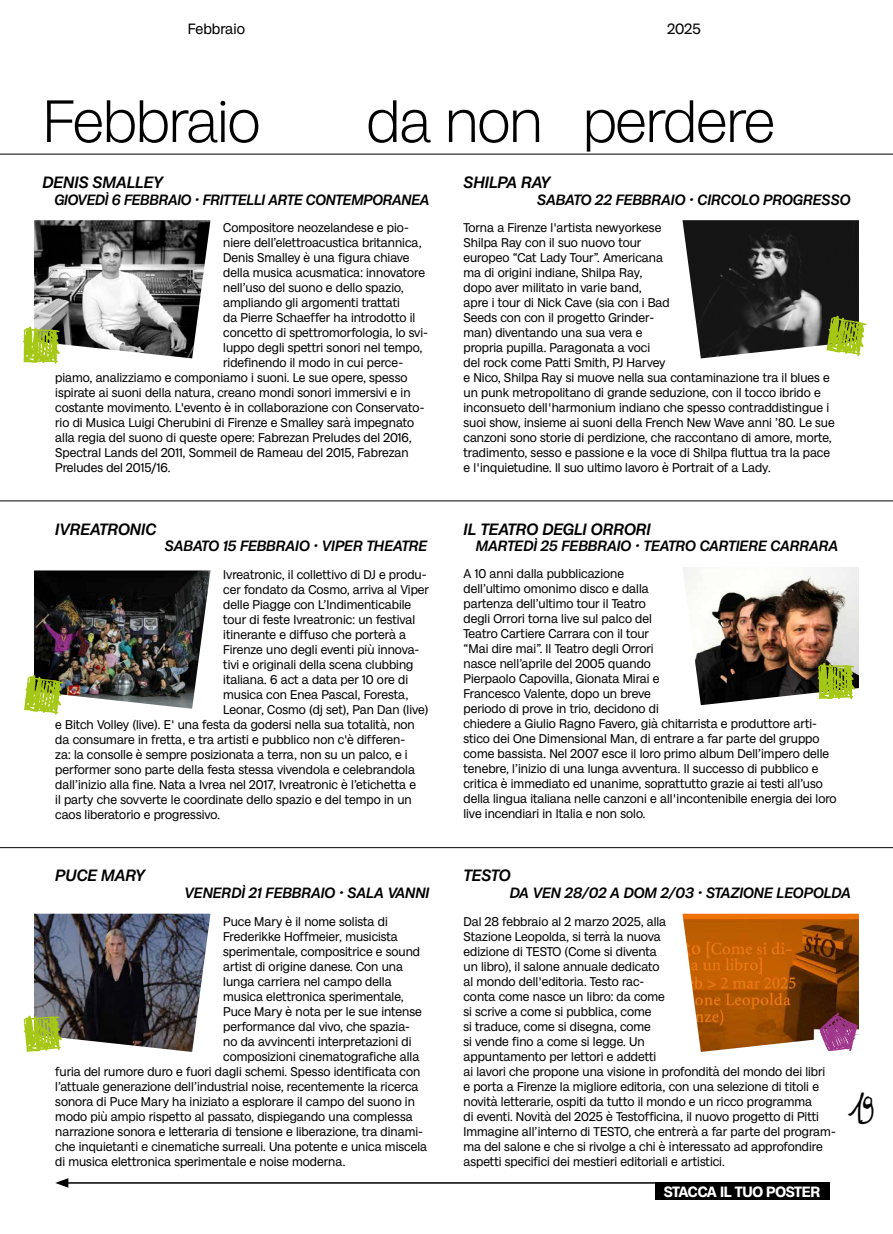
<style>
.page{position:relative;width:893px;height:1234px;background:#fff}
.page>*{position:absolute;margin:0;border:0;box-sizing:border-box;transform-origin:0 0}
.t1{font:300 60px "Milligram";letter-spacing:-.02em;color:#000}
.t2{font:39px "Bonfatto";color:#000}
.t3{font:italic 500 16.5px "Milligram";color:#000}
.t4{font:italic 500 15px "Milligram";letter-spacing:-.005em;color:#000}
.t5{font:700 15px "Milligram";letter-spacing:-.02em;color:#fff}
.t6{font:15px "Milligram";color:#000}
.t7{font:12.75px/15px "Milligram";color:#000}
</style>
<div class="page">
<hr style="left:0;top:154px;width:893px;height:1px;background:#000">
<hr style="left:0;top:500px;width:893px;height:1px;background:#000">
<hr style="left:0;top:847px;width:893px;height:1px;background:#000">
<div style="left:655px;top:1182px;width:174px;height:17px;background:#000"></div>
<hr style="left:66px;top:1181px;width:763px;height:2px;background:#000">
<svg style="left:55px;top:1178px;width:13px;height:9px"></svg>
<img style="left:682px;top:913px;width:177px;height:138px">
<img style="left:683px;top:567px;width:176px;height:138px">
<img style="left:34px;top:913px;width:176px;height:138px">
<img style="left:34px;top:570px;width:176px;height:138px">
<img style="left:34px;top:220px;width:176px;height:138px">
<img style="left:682px;top:220px;width:177px;height:138px">
<svg style="left:819px;top:1012px;width:39px;height:38px"></svg>
<svg style="left:22px;top:326px;width:38px;height:38px"></svg>
<svg style="left:24px;top:674px;width:39px;height:40px;background:#a0b644"></svg>
<svg style="left:23px;top:1015px;width:39px;height:36px"></svg>
<svg style="left:817px;top:662px;width:38px;height:37px"></svg>
<svg style="left:826px;top:315px;width:41px;height:41px"></svg>
<p class="t6" style="left:188px;top:19px;width:59px">Febbraio</p>
<p class="t6" style="left:667px;top:19px;width:35px">2025</p>
<h1 class="t1" style="left:43px;top:82px;width:219px">Febbraio</h1>
<h1 class="t1" style="left:367px;top:82px;width:410px">da non perdere</h1>
<p class="t3" style="left:43px;top:171px;width:122px">DENIS SMALLEY</p>
<p class="t4" style="left:54px;top:189px;width:377px">GIOVEDÌ 6 FEBBRAIO • FRITTELLI ARTE CONTEMPORANEA</p>
<p class="t7" style="left:223px;top:219px;width:187px">Compositore neozelandese e pio-</p>
<p class="t7" style="left:223px;top:234px;width:200px">niere dell’elettroacustica britannica,</p>
<p class="t7" style="left:223px;top:249px;width:188px">Denis Smalley è una figura chiave</p>
<p class="t7" style="left:223px;top:264px;width:203px">della musica acusmatica: innovatore</p>
<p class="t7" style="left:223px;top:279px;width:182px">nell’uso del suono e dello spazio,</p>
<p class="t7" style="left:223px;top:294px;width:178px">ampliando gli argomenti trattati</p>
<p class="t7" style="left:223px;top:309px;width:194px">da Pierre Schaeffer ha introdotto il</p>
<p class="t7" style="left:223px;top:324px;width:206px">concetto di spettromorfologia, lo svi-</p>
<p class="t7" style="left:223px;top:339px;width:201px">luppo degli spettri sonori nel tempo,</p>
<p class="t7" style="left:223px;top:354px;width:181px">ridefinendo il modo in cui perce-</p>
<p class="t7" style="left:55px;top:369px;width:354px">piamo, analizziamo e componiamo i suoni. Le sue opere, spesso</p>
<p class="t7" style="left:55px;top:384px;width:357px">ispirate ai suoni della natura, creano mondi sonori immersivi e in</p>
<p class="t7" style="left:55px;top:399px;width:371px">costante movimento. L'evento è in collaborazione con Conservato-</p>
<p class="t7" style="left:55px;top:414px;width:360px">rio di Musica Luigi Cherubini di Firenze e Smalley sarà impegnato</p>
<p class="t7" style="left:55px;top:429px;width:358px">alla regia del suono di queste opere: Fabrezan Preludes del 2016,</p>
<p class="t7" style="left:55px;top:444px;width:355px">Spectral Lands del 2011, Sommeil de Rameau del 2015, Fabrezan</p>
<p class="t7" style="left:55px;top:459px;width:117px">Preludes del 2015/16.</p>
<p class="t3" style="left:55px;top:517px;width:102px">IVREATRONIC</p>
<p class="t4" style="left:165px;top:535px;width:264px">SABATO 15 FEBBRAIO • VIPER THEATRE</p>
<p class="t7" style="left:223px;top:566px;width:205px">Ivreatronic, il collettivo di DJ e produ-</p>
<p class="t7" style="left:223px;top:581px;width:207px">cer fondato da Cosmo, arriva al Viper</p>
<p class="t7" style="left:223px;top:596px;width:189px">delle Piagge con L’Indimenticabile</p>
<p class="t7" style="left:223px;top:611px;width:194px">tour di feste Ivreatronic: un festival</p>
<p class="t7" style="left:223px;top:626px;width:184px">itinerante e diffuso che porterà a</p>
<p class="t7" style="left:223px;top:641px;width:198px">Firenze uno degli eventi più innova-</p>
<p class="t7" style="left:223px;top:656px;width:192px">tivi e originali della scena clubbing</p>
<p class="t7" style="left:223px;top:671px;width:186px">italiana. 6 act a data per 10 ore di</p>
<p class="t7" style="left:223px;top:686px;width:187px">musica con Enea Pascal, Foresta,</p>
<p class="t7" style="left:223px;top:701px;width:207px">Leonar, Cosmo (dj set), Pan Dan (live)</p>
<p class="t7" style="left:55px;top:716px;width:361px">e Bitch Volley (live). E' una festa da godersi nella sua totalità, non</p>
<p class="t7" style="left:55px;top:731px;width:351px">da consumare in fretta, e tra artisti e pubblico non c'è differen-</p>
<p class="t7" style="left:55px;top:746px;width:354px">za: la consolle è sempre posizionata a terra, non su un palco, e i</p>
<p class="t7" style="left:55px;top:761px;width:361px">performer sono parte della festa stessa vivendola e celebrandola</p>
<p class="t7" style="left:55px;top:776px;width:362px">dall’inizio alla fine. Nata a Ivrea nel 2017, Ivreatronic è l’etichetta e</p>
<p class="t7" style="left:55px;top:791px;width:358px">il party che sovverte le coordinate dello spazio e del tempo in un</p>
<p class="t7" style="left:55px;top:806px;width:166px">caos liberatorio e progressivo.</p>
<p class="t3" style="left:55px;top:864px;width:91px">PUCE MARY</p>
<p class="t4" style="left:185px;top:882px;width:246px">VENERDÌ 21 FEBBRAIO • SALA VANNI</p>
<p class="t7" style="left:223px;top:912px;width:166px">Puce Mary è il nome solista di</p>
<p class="t7" style="left:223px;top:927px;width:176px">Frederikke Hoffmeier, musicista</p>
<p class="t7" style="left:223px;top:942px;width:198px">sperimentale, compositrice e sound</p>
<p class="t7" style="left:223px;top:957px;width:181px">artist di origine danese. Con una</p>
<p class="t7" style="left:223px;top:972px;width:170px">lunga carriera nel campo della</p>
<p class="t7" style="left:223px;top:987px;width:182px">musica elettronica sperimentale,</p>
<p class="t7" style="left:223px;top:1002px;width:200px">Puce Mary è nota per le sue intense</p>
<p class="t7" style="left:223px;top:1017px;width:188px">performance dal vivo, che spazia-</p>
<p class="t7" style="left:223px;top:1032px;width:190px">no da avvincenti interpretazioni di</p>
<p class="t7" style="left:223px;top:1047px;width:198px">composizioni cinematografiche alla</p>
<p class="t7" style="left:55px;top:1062px;width:367px">furia del rumore duro e fuori dagli schemi. Spesso identificata con</p>
<p class="t7" style="left:55px;top:1077px;width:365px">l’attuale generazione dell’industrial noise, recentemente la ricerca</p>
<p class="t7" style="left:55px;top:1092px;width:361px">sonora di Puce Mary ha iniziato a esplorare il campo del suono in</p>
<p class="t7" style="left:55px;top:1107px;width:359px">modo più ampio rispetto al passato, dispiegando una complessa</p>
<p class="t7" style="left:55px;top:1122px;width:369px">narrazione sonora e letteraria di tensione e liberazione, tra dinami-</p>
<p class="t7" style="left:55px;top:1137px;width:373px">che inquietanti e cinematiche surreali. Una potente e unica miscela</p>
<p class="t7" style="left:55px;top:1152px;width:291px">di musica elettronica sperimentale e noise moderna.</p>
<p class="t3" style="left:463px;top:171px;width:89px">SHILPA RAY</p>
<p class="t4" style="left:537px;top:189px;width:315px">SABATO 22 FEBBRAIO • CIRCOLO PROGRESSO</p>
<p class="t7" style="left:463px;top:219px;width:373px">Torna a Firenze l'artista newyorkese<br>Shilpa Ray con il suo nuovo tour<br>europeo “Cat Lady Tour”. Americana<br>ma di origini indiane, Shilpa Ray,<br>dopo aver militato in varie band,<br>apre i tour di Nick Cave (sia con i Bad<br>Seeds con con il progetto Grinder-<br>man) diventando una sua vera e<br>propria pupilla. Paragonata a voci<br>del rock come Patti Smith, PJ Harvey<br>e Nico, Shilpa Ray si muove nella sua contaminazione tra il blues e un punk metropolitano di grande seduzione, con il tocco ibrido e inconsueto dell'harmonium indiano che spesso contraddistingue i suoi show, insieme ai suoni della French New Wave anni ’80. Le sue canzoni sono storie di perdizione, che raccontano di amore, morte, tradimento, sesso e passione e la voce di Shilpa fluttua tra la pace e l'inquietudine. Il suo ultimo lavoro è Portrait of a Lady.</p>
<p class="t3" style="left:463px;top:517px;width:189px">IL TEATRO DEGLI ORRORI</p>
<p class="t4" style="left:476px;top:535px;width:364px">MARTEDÌ 25 FEBBRAIO • TEATRO CARTIERE CARRARA</p>
<p class="t7" style="left:463px;top:565px;width:375px">A 10 anni dalla pubblicazione<br>dell’ultimo omonimo disco e dalla<br>partenza dell’ultimo tour il Teatro<br>degli Orrori torna live sul palco del<br>Teatro Cartiere Carrara con il tour<br>“Mai dire mai”. Il Teatro degli Orrori<br>nasce nell’aprile del 2005 quando<br>Pierpaolo Capovilla, Gionata Mirai e<br>Francesco Valente, dopo un breve<br>periodo di prove in trio, decidono di<br>chiedere a Giulio Ragno Favero, già chitarrista e produttore arti&shy;stico dei One Dimensional Man, di entrare a far parte del gruppo come bassista. Nel 2007 esce il loro primo album Dell’impero delle tenebre, l’inizio di una lunga avventura. Il successo di pubblico e critica è immediato ed unanime, soprattutto grazie ai testi all’uso della lingua italiana nelle canzoni e all'incontenibile energia dei loro live incendiari in Italia e non solo.</p>
<p class="t3" style="left:463px;top:864px;width:49px">TESTO</p>
<p class="t4" style="left:510px;top:882px;width:343px">DA VEN 28/02 A DOM 2/03 • STAZIONE LEOPOLDA</p>
<p class="t7" style="left:463px;top:912px;width:374px">Dal 28 febbraio al 2 marzo 2025, alla<br>Stazione Leopolda, si terrà la nuova<br>edizione di TESTO (Come si diventa<br>un libro), il salone annuale dedicato<br>al mondo dell'editoria. Testo rac-<br>conta come nasce un libro: da come<br>si scrive a come si pubblica, come<br>si traduce, come si disegna, come<br>si vende fino a come si legge. Un<br>appuntamento per lettori e addetti<br>ai lavori che propone una visione in profondità del mondo dei libri<br>e porta a Firenze la migliore editoria, con una selezione di titoli e novità letterarie, ospiti da tutto il mondo e un ricco programma<br>di eventi. Novità del 2025 è Testofficina, il nuovo progetto di Pitti Immagine all’interno di TESTO, che entrerà a far parte del program&shy;ma del salone e che si rivolge a chi è interessato ad approfondire aspetti specifici dei mestieri editoriali e artistici.</p>
<p class="t5" style="left:664px;top:1181px;width:158px">STACCA IL TUO POSTER</p>
<h2 class="t2" style="left:848px;top:1092px;width:28px">19</h2>
</div>
